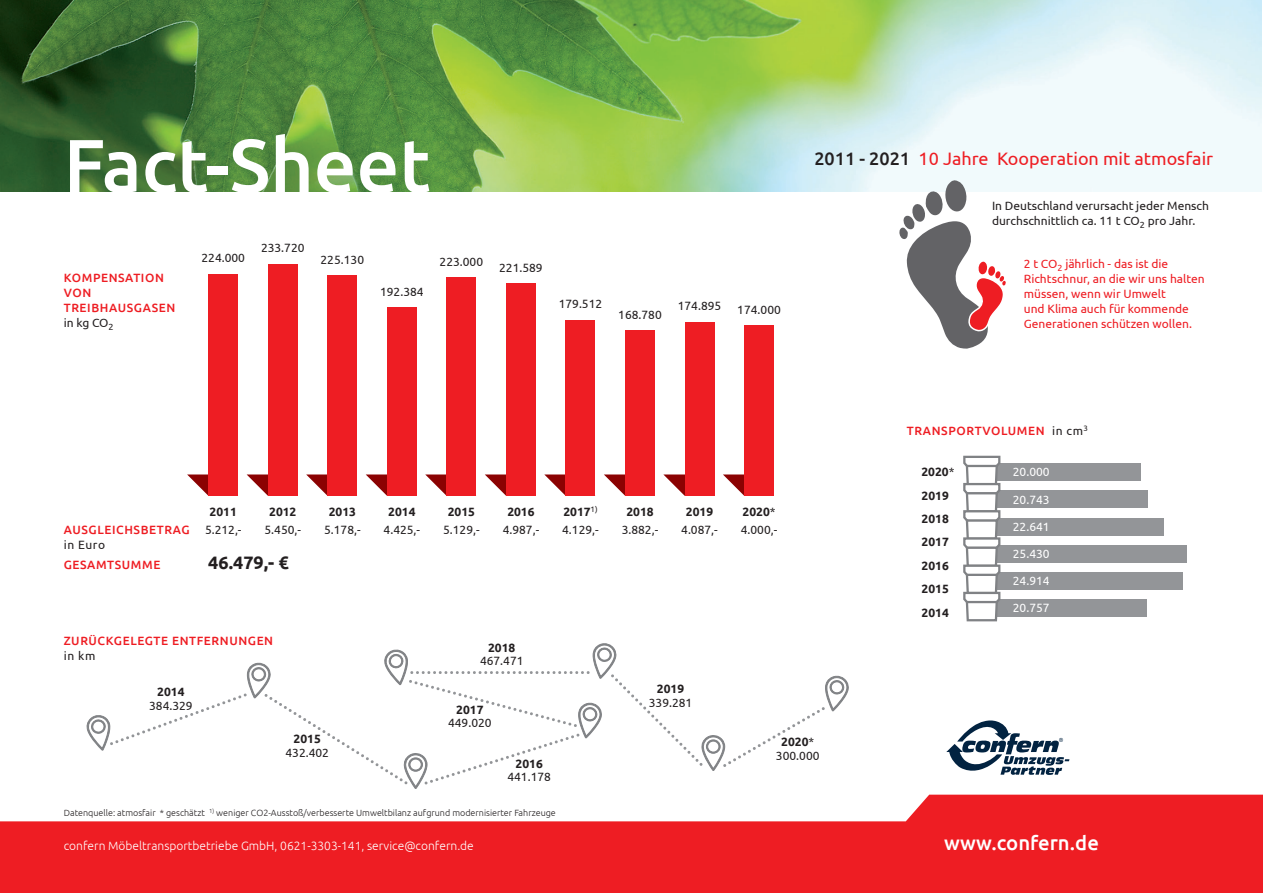
<style>
.page{position:relative;width:1263px;height:893px;background:#fff}
.page>*{position:absolute;margin:0;border:0;box-sizing:border-box;transform-origin:0 0}
.t1{font:500 75px "Ubuntu";color:#fff}
.t2{font:500 20.25px "Ubuntu";letter-spacing:.005em;color:#fff}
.t3{font:18px "Ubuntu";color:#ee1d23}
.t4{font:700 18px "Ubuntu";color:#231f20}
.t5{font:12px/18px "Ubuntu";color:#231f20}
.t6{font:12px/15px "Ubuntu";color:#ee1d23}
.t7{font:500 12px/15px "Ubuntu";letter-spacing:.05em;color:#ee1d23}
.t8{font:700 12px/23.4px "Ubuntu";color:#231f20}
.t9{font:300 12px "Ubuntu";color:#fff}
.t10{font:12px "Ubuntu";color:#fff}
.t11{font:300 9px "Ubuntu";color:#231f20}
.s1{font-weight:400;color:#231f20}
.s2{font-weight:500;color:#231f20}
.s3{font-weight:700}
.s4{font-weight:400}
</style>
<div class="page">
<svg style="left:187px;top:474px;width:21px;height:22px"></svg>
<svg style="left:247px;top:474px;width:21px;height:22px"></svg>
<svg style="left:306px;top:474px;width:21px;height:22px"></svg>
<svg style="left:366px;top:474px;width:21px;height:22px"></svg>
<svg style="left:425px;top:474px;width:21px;height:21px"></svg>
<svg style="left:485px;top:474px;width:21px;height:22px"></svg>
<svg style="left:544px;top:474px;width:22px;height:22px"></svg>
<svg style="left:604px;top:474px;width:21px;height:22px"></svg>
<svg style="left:663px;top:474px;width:22px;height:22px"></svg>
<svg style="left:723px;top:474px;width:21px;height:22px"></svg>
<svg style="left:0;top:795px;width:1263px;height:98px;fill:#ee1d23"></svg>
<svg style="left:946px;top:720px;width:123px;height:55px"></svg>
<img style="left:0;top:0;width:1261px;height:191px">
<div style="left:208px;top:274px;width:30px;height:222px;background:#ee1d23"></div>
<div style="left:268px;top:264px;width:30px;height:232px;background:#ee1d23"></div>
<div style="left:327px;top:276px;width:30px;height:220px;background:#ee1d23"></div>
<div style="left:387px;top:308px;width:30px;height:188px;background:#ee1d23"></div>
<div style="left:446px;top:278px;width:30px;height:218px;background:#ee1d23"></div>
<div style="left:506px;top:284px;width:30px;height:212px;background:#ee1d23"></div>
<div style="left:566px;top:320px;width:29px;height:176px;background:#ee1d23"></div>
<div style="left:625px;top:331px;width:30px;height:165px;background:#ee1d23"></div>
<div style="left:685px;top:322px;width:29px;height:174px;background:#ee1d23"></div>
<div style="left:744px;top:326px;width:30px;height:170px;background:#ee1d23"></div>
<svg style="left:898px;top:180px;width:108px;height:169px"></svg>
<div style="left:971px;top:464px;width:170px;height:17px;background:#939598"></div>
<div style="left:971px;top:491px;width:176px;height:17px;background:#939598"></div>
<div style="left:971px;top:518px;width:192px;height:17px;background:#939598"></div>
<div style="left:971px;top:545px;width:216px;height:17px;background:#939598"></div>
<div style="left:971px;top:572px;width:212px;height:17px;background:#939598"></div>
<div style="left:971px;top:600px;width:176px;height:17px;background:#939598"></div>
<svg style="left:963px;top:455px;width:38px;height:167px"></svg>
<svg style="left:86px;top:643px;width:763px;height:146px"></svg>
<h1 class="t1" style="left:64px;top:118px;width:368px">FACT-SHEET</h1>
<p class="t7" style="left:64px;top:270px;width:113px">KOMPENSATION<br>VON<br>TREIBHAUSGASEN <span class="s1">in kg CO</span><sub>2</sub></p>
<p class="t5" style="left:201px;top:249px;width:45px">224.000</p>
<p class="t5" style="left:261px;top:238px;width:45px">233.720</p>
<p class="t5" style="left:321px;top:250px;width:45px">225.130</p>
<p class="t5" style="left:380px;top:282px;width:45px">192.384</p>
<p class="t5" style="left:440px;top:252px;width:45px">223.000</p>
<p class="t5" style="left:499px;top:258px;width:45px">221.589</p>
<p class="t5" style="left:559px;top:295px;width:45px">179.512</p>
<p class="t5" style="left:618px;top:305px;width:45px">168.780</p>
<p class="t5" style="left:678px;top:296px;width:45px">174.895</p>
<p class="t5" style="left:737px;top:300px;width:45px">174.000</p>
<h3 class="t3" style="left:814px;top:148px;width:400px"><span class="s2">2011 - 2021</span> 10 Jahre Kooperation mit atmosfair</h3>
<p class="t5" style="left:992px;top:198px;width:219px;line-height:15px">In Deutschland verursacht jeder Mensch durchschnittlich ca. 11 t CO<sub>2</sub> pro Jahr.</p>
<p class="t6" style="left:1024px;top:256px;width:182px">2 t CO<sub>2</sub> jährlich - das ist die<br>Richtschnur, an die wir uns halten müssen, wenn wir Umwelt<br>und Klima auch für kommende<br>Generationen schützen wollen.</p>
<p class="t8" style="left:210px;top:500px;width:29px">2011</p>
<p class="t5" style="left:205px;top:520px;width:38px">5.212,-</p>
<p class="t8" style="left:269px;top:500px;width:29px">2012</p>
<p class="t5" style="left:265px;top:520px;width:38px">5.450,-</p>
<p class="t7" style="left:64px;top:521px;width:127px">AUSGLEICHSBETRAG</p>
<p class="t5" style="left:64px;top:535px;width:43px">in Euro</p>
<p class="t7" style="left:64px;top:557px;width:98px">GESAMTSUMME</p>
<h3 class="t4" style="left:208px;top:552px;width:82px">46.479,- €</h3>
<p class="t8" style="left:329px;top:500px;width:29px">2013</p>
<p class="t5" style="left:324px;top:520px;width:38px">5.178,-</p>
<p class="t8" style="left:388px;top:500px;width:29px">2014</p>
<p class="t5" style="left:384px;top:520px;width:38px">4.425,-</p>
<p class="t8" style="left:448px;top:500px;width:29px">2015</p>
<p class="t5" style="left:443px;top:520px;width:38px">5.129,-</p>
<p class="t8" style="left:507px;top:500px;width:29px">2016</p>
<p class="t5" style="left:503px;top:520px;width:38px">4.987,-</p>
<p class="t5" style="left:562px;top:502px;width:38px"><span class="s3">2017</span><sup>1)<br></sup>4.129,-</p>
<p class="t8" style="left:626px;top:500px;width:29px">2018</p>
<p class="t5" style="left:622px;top:520px;width:38px">3.882,-</p>
<p class="t8" style="left:686px;top:500px;width:29px">2019</p>
<p class="t5" style="left:681px;top:520px;width:38px">4.087,-</p>
<p class="t5" style="left:741px;top:502px;width:38px"><span class="s3">2020</span>*<br>4.000,-</p>
<p class="t7" style="left:907px;top:422px;width:183px">TRANSPORTVOLUMEN <span class="s1">in cm</span><sup>3</sup></p>
<p class="t8" style="left:921px;top:460px;width:35px">2020<span class="s4">*<br></span>2019<br>2018<br>2017<br>2016<br>2015<br>2014</p>
<p class="t10" style="left:1013px;top:465px;width:38px">20.000</p>
<p class="t10" style="left:1013px;top:492px;width:38px">20.743</p>
<p class="t10" style="left:1013px;top:519px;width:38px">22.641</p>
<p class="t10" style="left:1013px;top:546px;width:38px">25.430</p>
<p class="t10" style="left:1013px;top:574px;width:38px">24.914</p>
<p class="t10" style="left:1013px;top:601px;width:38px">20.757</p>
<p class="t7" style="left:64px;top:633px;width:211px">ZURÜCKGELEGTE ENTFERNUNGEN</p>
<p class="t5" style="left:64px;top:646px;width:33px">in km</p>
<p class="t8" style="left:488px;top:635px;width:29px">2018</p>
<p class="t5" style="left:480px;top:651px;width:45px">467.471</p>
<p class="t8" style="left:157px;top:680px;width:29px">2014</p>
<p class="t5" style="left:149px;top:696px;width:45px">384.329</p>
<p class="t8" style="left:456px;top:698px;width:29px">2017</p>
<p class="t5" style="left:448px;top:714px;width:45px">449.020</p>
<p class="t8" style="left:657px;top:677px;width:29px">2019</p>
<p class="t5" style="left:649px;top:693px;width:45px">339.281</p>
<p class="t8" style="left:294px;top:727px;width:29px">2015</p>
<p class="t5" style="left:285px;top:743px;width:45px">432.402</p>
<p class="t8" style="left:516px;top:752px;width:29px">2016</p>
<p class="t5" style="left:507px;top:768px;width:45px">441.178</p>
<p class="t5" style="left:776px;top:735px;width:45px;line-height:13.5px;text-align:center"><span class="s3">2020</span>*<br>300.000</p>
<p class="t11" style="left:64px;top:807px;width:494px">Datenquelle: atmosfair * geschätzt <sup>1)</sup> weniger CO2-Ausstoß/verbesserte Umweltbilanz aufgrund modernisierter Fahrzeuge</p>
<p class="t9" style="left:64px;top:839px;width:412px">confern Möbeltransportbetriebe GmbH, 0621-3303-141, service@confern.de</p>
<h2 class="t2" style="left:944px;top:830px;width:156px">WWW.CONFERN.DE</h2>
</div>
